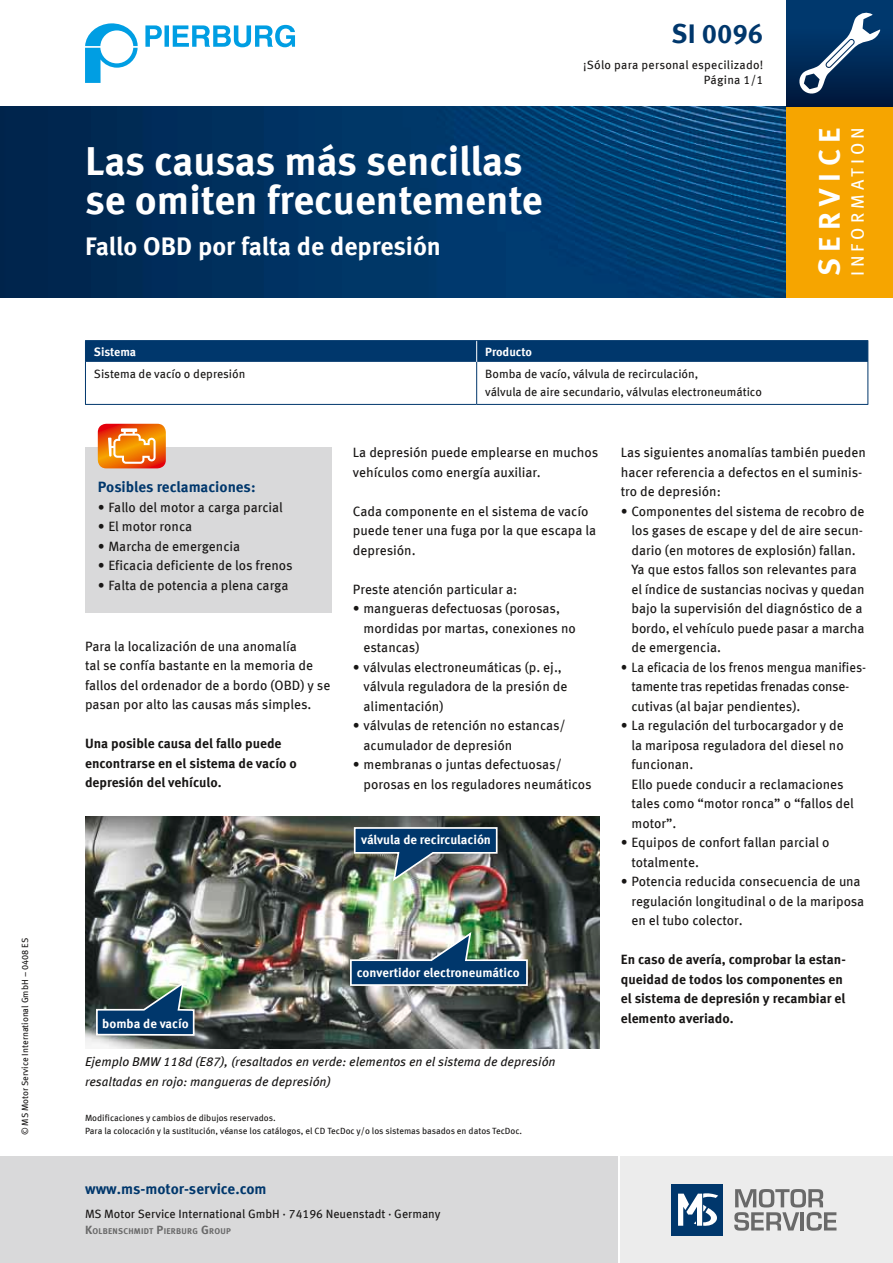
<style>
.page{position:relative;width:893px;height:1263px;background:#fff}
.page>*{position:absolute;margin:0;border:0;box-sizing:border-box;transform-origin:0 0}
.t1{font:700 40.5px/39px "Meta OFC";color:#fff}
.t2{font:700 30px "Meta OFC";letter-spacing:.225em;color:#fff}
.t3{font:700 27px "Meta OFC";color:#00376c}
.t4{font:700 25.5px "Meta OFC";color:#fff}
.t5{font:18px "Meta OFC";letter-spacing:.225em;color:#fff}
.t6{font:700 15px "Meta OFC";color:#00376c}
.t7{font:13.5px/19.5px "Meta OFC";color:#181615}
.t8{font:700 13.5px/19.5px "Meta OFC";color:#181615}
.t9{font:13.5px/19.5px "Meta OFC";color:#181615;scale:.95 1}
.t10{font:italic 12.75px/19.5px "Meta OFC";color:#181615}
.t11{font:700 12.75px "Meta OFC";color:#fff}
.t12{font:12px/18px "Meta OFC";color:#181615}
.t13{font:12px/15px "Meta OFC";letter-spacing:.02em;color:#181615;text-align:right}
.t14{font:700 12px "Meta OFC";color:#fff}
.t15{font:9px/13.5px "Meta OFC";color:#181615}
.t16{font:700 8.4px "Meta OFC";letter-spacing:.03em;color:#696969}
.s1{font-size:12px}
</style>
<div class="page">
<img style="left:0;top:106px;width:787px;height:192px">
<div style="left:621px;top:1157px;width:272px;height:106px;background:#ececec"></div>
<div style="left:0;top:1157px;width:617px;height:106px;background:#d9d9da"></div>
<div style="left:672px;top:1184px;width:51px;height:51px;background:#00376c"></div>
<svg style="left:678px;top:1193px;width:40px;height:33px"></svg>
<svg style="left:734px;top:1189px;width:102px;height:42px"></svg>
<div style="left:787px;top:106px;width:106px;height:192px;background:#f6a500"></div>
<div style="left:787px;top:0;width:106px;height:106px;background:linear-gradient(to bottom,#003f78,#001a3e)"></div>
<svg style="left:798px;top:12px;width:82px;height:83px"></svg>
<svg style="left:85px;top:23px;width:53px;height:60px"></svg>
<svg style="left:145px;top:25px;width:150px;height:22px"></svg>
<hr style="left:85px;top:340px;width:392px;height:1px;background:#00376c">
<hr style="left:477px;top:340px;width:391px;height:1px;background:#00376c">
<hr style="left:85px;top:362px;width:1px;height:42px;background:#00376c">
<hr style="left:476px;top:362px;width:1px;height:42px;background:#00376c">
<hr style="left:867px;top:362px;width:1px;height:42px;background:#00376c">
<hr style="left:85px;top:404px;width:392px;height:1px;background:#00376c">
<div style="left:85px;top:341px;width:783px;height:21px;background:#00376c"></div>
<hr style="left:477px;top:404px;width:391px;height:1px;background:#00376c">
<div style="left:85px;top:447px;width:247px;height:165px;background:#d9d9da"></div>
<svg style="left:98px;top:424px;width:68px;height:44px;background:#ef8029"></svg>
<img style="left:85px;top:816px;width:515px;height:232px">
<img style="left:349px;top:930px;width:180px;height:57px">
<img style="left:95px;top:980px;width:100px;height:57px">
<img style="left:353px;top:826px;width:145px;height:57px">
<p class="t15" style="left:18px;top:1135px;width:199px;rotate:-90deg">© MS Motor Service International GmbH – 0408 ES</p>
<h3 class="t3" style="left:672px;top:16px;width:93px">SI 0096</h3>
<h1 class="t1" style="left:85px;top:142px;width:459px">Las causas más sencillas se omiten frecuentemente</h1>
<h3 class="t4" style="left:85px;top:230px;width:358px">Fallo OBD por falta de depresión</h3>
<p class="t13" style="left:583px;top:57px;width:182px">¡Sólo para personal especilizado!<br>Página 1/1</p>
<p class="t14" style="left:94px;top:344px;width:44px">Sistema</p>
<p class="t14" style="left:485px;top:344px;width:48px">Producto</p>
<p class="t12" style="left:94px;top:365px;width:153px">Sistema de vacío o depresión</p>
<p class="t12" style="left:485px;top:365px;width:278px">Bomba de vacío, válvula de recirculación,<br>válvula de aire secundario, válvulas electroneumático</p>
<h2 class="t2" style="left:810px;top:276px;width:150px;rotate:-90deg">SERVICE</h2>
<h3 class="t5" style="left:846px;top:276px;width:147px;rotate:-90deg">In form ati on</h3>
<p class="t6" style="left:98px;top:478px;width:159px">Posibles reclamaciones:</p>
<p class="t7" style="left:98px;top:498px;width:187px">• Fallo del motor a carga parcial</p>
<p class="t7" style="left:98px;top:517px;width:96px">• El motor ronca</p>
<p class="t7" style="left:98px;top:537px;width:144px">• Marcha de emergencia</p>
<p class="t7" style="left:98px;top:556px;width:196px">• Eficacia deficiente de los frenos</p>
<p class="t7" style="left:98px;top:576px;width:192px">• Falta de potencia a plena carga</p>
<p class="t7" style="left:85px;top:636px;width:247px">Para la localización de una anomalía<br>tal se confía bastante en la memoria de fallos del ordenador de a bordo (OBD) y se pasan por alto las causas más simples.</p>
<p class="t8" style="left:85px;top:734px;width:213px">Una posible causa del fallo puede encontrarse en el sistema de vacío o depresión del vehículo.</p>
<p class="t7" style="left:353px;top:443px;width:247px">La depresión puede emplearse en muchos vehículos como energía auxiliar.</p>
<p class="t7" style="left:353px;top:501px;width:245px">Cada componente en el sistema de vacío puede tener una fuga por la que escapa la depresión.</p>
<p class="t7" style="left:353px;top:579px;width:166px">Preste atención particular a:</p>
<p class="t7" style="left:364px;top:599px;width:214px;text-indent:-11px">• mangueras defectuosas (porosas, mordidas por martas, conexiones no estancas)</p>
<p class="t7" style="left:364px;top:657px;width:205px;text-indent:-11px">• válvulas electroneumáticas (p. ej., válvula reguladora de la presión de alimentación)</p>
<p class="t7" style="left:364px;top:716px;width:204px;text-indent:-11px">• válvulas de retención no estancas/ acumulador de depresión</p>
<p class="t7" style="left:364px;top:755px;width:230px;text-indent:-11px">• membranas o juntas defectuosas/ porosas en los reguladores neumáticos</p>
<p class="t11" style="left:361px;top:831px;width:131px">válvula de recirculación</p>
<p class="t11" style="left:102px;top:1016px;width:88px">bomba de vacío</p>
<p class="t11" style="left:357px;top:964px;width:165px">convertidor electroneumático</p>
<p class="t10" style="left:85px;top:1052px;width:472px">Ejemplo BMW 118d (E87), (resaltados en verde: elementos en el sistema de depresión resaltadas en rojo: mangueras de depresión)</p>
<p class="t15" style="left:85px;top:1111px;width:439px">Modificaciones y cambios de dibujos reservados.<br>Para la colocación y la sustitución, véanse los catálogos, el CD TecDoc y/o los sistemas basados en datos TecDoc.</p>
<p class="t6" style="left:85px;top:1179px;width:183px">www.ms-motor-service.com</p>
<p class="t12" style="left:85px;top:1204px;width:357px">MS Motor Service International GmbH · 74196 Neuenstadt · Germany</p>
<p class="t16" style="left:85px;top:1226px;width:147px"><span class="s1">K</span>OLBENSCHMIDT <span class="s1">P</span>IERBURG <span class="s1">G</span> ROUP</p>
<p class="t7" style="left:621px;top:443px;width:247px">Las siguientes anomalías también pueden hacer referencia a defectos en el suminis&shy;tro de depresión:</p>
<p class="t7" style="left:631px;top:501px;width:235px;text-indent:-11px">• Componentes del sistema de recobro de los gases de escape y del de aire secun&shy;dario (en motores de explosión) fallan.<br>Ya que estos fallos son relevantes para el índice de sustancias nocivas y quedan bajo la supervisión del diagnóstico de a bordo, el vehículo puede pasar a marcha de emergencia.</p>
<p class="t9" style="left:631px;top:657px;width:249px;text-indent:-11px">• La eficacia de los frenos mengua manifies&shy;tamente tras repetidas frenadas conse&shy;cutivas (al bajar pendientes).</p>
<p class="t7" style="left:631px;top:716px;width:224px;text-indent:-11px">• La regulación del turbocargador y de la mariposa reguladora del diesel no funcionan.<br>Ello puede conducir a reclamaciones tales como “motor ronca” o “fallos del motor”.</p>
<p class="t7" style="left:631px;top:833px;width:199px;text-indent:-11px">• Equipos de confort fallan parcial o totalmente.</p>
<p class="t7" style="left:631px;top:872px;width:234px;text-indent:-11px">• Potencia reducida consecuencia de una regulación longitudinal o de la mariposa en el tubo colector.</p>
<p class="t8" style="left:621px;top:950px;width:226px">En caso de avería, comprobar la estan&shy;queidad de todos los componentes en el sistema de depresión y recambiar el elemento averiado.</p>
</div>
